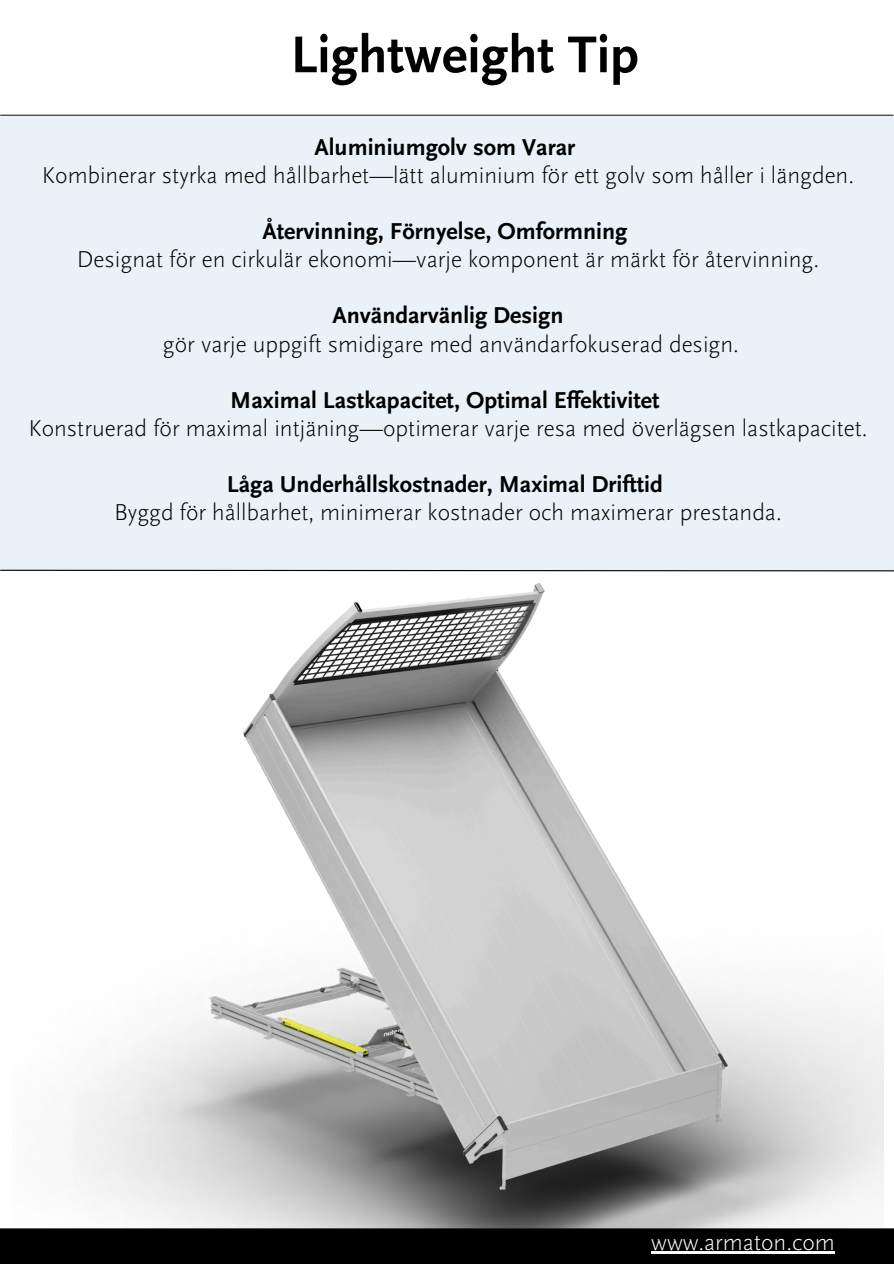
<style>
.page{position:relative;width:894px;height:1264px;background:#fff}
.page>*{position:absolute;margin:0;border:0;box-sizing:border-box;transform-origin:0 0}
.t1{font:700 54px "Scala Sans Pro";color:#000}
.t2{font:300 24px "Scala Sans Pro";color:#000}
.t3{font:700 24px "Scala Sans Pro";color:#000}
.t4{font:300 24px "Scala Sans Pro";color:#fff}
</style>
<div class="page">
<img style="left:73px;top:583px;width:810px;height:645px">
<div style="left:0;top:1228px;width:893px;height:35px;background:#000"></div>
<div style="left:0;top:115px;width:893px;height:456px;background:#eaf1f8"></div>
<hr style="left:651px;top:1251px;width:183px;height:2px;background:#fff">
<svg style="left:0;top:569px;width:893px;height:3px"></svg>
<p class="t1" style="left:290px;top:24px;width:350px">Lightweight Tip</p>
<p class="t3" style="left:314px;top:133px;width:262px">Aluminiumgolv som Varar</p>
<p class="t2" style="left:42px;top:161px;width:813px">Kombinerar styrka med hållbarhet—lätt aluminium för ett golv som håller i längden.</p>
<p class="t3" style="left:262px;top:217px;width:366px">Återvinning, Förnyelse, Omformning</p>
<p class="t2" style="left:77px;top:245px;width:743px">Designat för en cirkulär ekonomi—varje komponent är märkt för återvinning.</p>
<p class="t3" style="left:332px;top:302px;width:232px">Användarvänlig Design</p>
<p class="t2" style="left:163px;top:330px;width:577px">gör varje uppgift smidigare med användarfokuserad design.</p>
<p class="t3" style="left:230px;top:386px;width:430px">Maximal Lastkapacitet, Optimal Effektivitet</p>
<p class="t2" style="left:28px;top:414px;width:840px">Konstruerad för maximal intjäning—optimerar varje resa med överlägsen lastkapacitet.</p>
<p class="t3" style="left:227px;top:470px;width:437px">Låga Underhållskostnader, Maximal Drifttid</p>
<p class="t2" style="left:114px;top:499px;width:669px">Byggd för hållbarhet, minimerar kostnader och maximerar prestanda.</p>
<h1 class="t4" style="left:651px;top:1227px;width:185px">www.armaton.com</h1>
</div>
